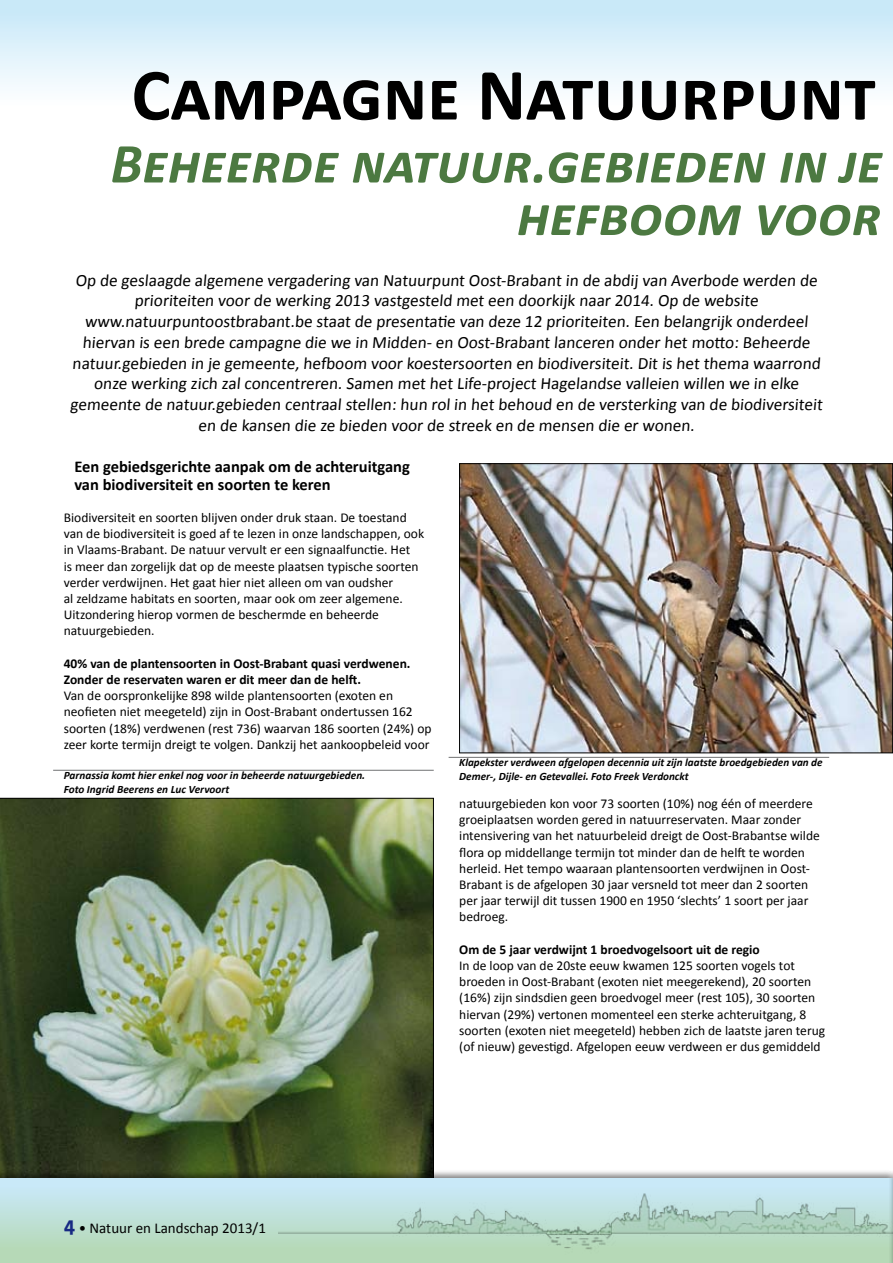
<style>
.page{position:relative;width:893px;height:1263px;background:#fff}
.page>*{position:absolute;margin:0;border:0;box-sizing:border-box;transform-origin:0 0}
.t1{font:700 74.25px "Calibri";color:#000}
.t2{font:italic 700 57px/52.5px "Calibri";color:#4c7941;text-align:right}
.t3{font:17.25px/20.7px "Calibri";color:#000;text-align:center}
.t4{font:700 16.5px/18px "Calibri";color:#000}
.t5{font:15px "Calibri";color:#000}
.t6{font:13.5px/16.2px "Calibri";color:#000}
.t7{font:700 13.5px/16.2px "Calibri";color:#000}
.t8{font:italic 700 11.25px/13.5px "Calibri";color:#000}
.s1{font-family:"The Sans Office";font-weight:700;font-size:21px;color:#172983}
</style>
<div class="page">
<div style="left:0;top:0;width:893px;height:115px;background:linear-gradient(to bottom,#c4e7f8,#fff)"></div>
<img style="left:0;top:798px;width:434px;height:371px">
<div style="left:0;top:1169px;width:893px;height:94px;background:#000;opacity:.5"></div>
<div style="left:0;top:1179px;width:893px;height:84px;background:linear-gradient(to bottom,#caeafd,#b3d7af)"></div>
<div style="left:888px;top:1169px;width:5px;height:94px;background:#000;opacity:.5"></div>
<img style="left:279px;top:1177px;width:614px;height:82px">
<img style="left:461px;top:465px;width:430px;height:286px">
<div style="left:459px;top:463px;width:434px;height:290px;border:1px solid #000"></div>
<hr style="left:53px;top:770px;width:381px;height:1px;background:#707173">
<hr style="left:449px;top:757px;width:380px;height:1px;background:#707173">
<h1 class="t1" style="left:131px;top:47px;width:746px">Campagne Natuurpunt</h1>
<h2 class="t2" style="left:111px;top:137px;width:773px">Beheerde natuur.gebieden in je hefboom voor</h2>
<p class="t3" style="left:70px;top:270px;width:756px">Op de geslaagde algemene vergadering van Natuurpunt Oost-Brabant in de abdij van Averbode werden de prioriteiten voor de werking 2013 vastgesteld met een doorkijk naar 2014. Op de website www.natuurpuntoostbrabant.be staat de presentatie van deze 12 prioriteiten. Een belangrijk onderdeel hiervan is een brede campagne die we in Midden- en Oost-Brabant lanceren onder het motto: Beheerde natuur.gebieden in je gemeente, hefboom voor koestersoorten en biodiversiteit. Dit is het thema waarrond onze werking zich zal concentreren. Samen met het Life-project Hagelandse valleien willen we in elke gemeente de natuur.gebieden centraal stellen: hun rol in het behoud en de versterking van de biodiversiteit en de kansen die ze bieden voor de streek en de mensen die er wonen.</p>
<p class="t4" style="left:74px;top:457px;width:337px">Een gebiedsgerichte aanpak om de achteruitgang van biodiversiteit en soorten te keren</p>
<p class="t6" style="left:64px;top:509px;width:362px">Biodiversiteit en soorten blijven onder druk staan. De toestand van de biodiversiteit is goed af te lezen in onze landschappen, ook in Vlaams-Brabant. De natuur vervult er een signaalfunctie. Het<br>is meer dan zorgelijk dat op de meeste plaatsen typische soorten verder verdwijnen. Het gaat hier niet alleen om van oudsher<br>al zeldzame habitats en soorten, maar ook om zeer algemene.<br>Uitzondering hierop vormen de beschermde en beheerde natuurgebieden.</p>
<p class="t7" style="left:64px;top:655px;width:348px">40% van de plantensoorten in Oost-Brabant quasi verdwenen.<br>Zonder de reservaten waren er dit meer dan de helft.</p>
<p class="t6" style="left:64px;top:688px;width:369px">Van de oorspronkelijke 898 wilde plantensoorten (exoten en neofieten niet meegeteld) zijn in Oost-Brabant ondertussen 162 soorten (18%) verdwenen (rest 736) waarvan 186 soorten (24%) op zeer korte termijn dreigt te volgen. Dankzij het aankoopbeleid voor</p>
<p class="t8" style="left:64px;top:769px;width:303px">Parnassia komt hier enkel nog voor in beheerde natuurgebieden.<br>Foto Ingrid Beerens en Luc Vervoort</p>
<p class="t8" style="left:459px;top:756px;width:365px">Klapekster verdween afgelopen decennia uit zijn laatste broedgebieden van de<br>Demer-, Dijle- en Getevallei. Foto Freek Verdonckt</p>
<p class="t6" style="left:459px;top:795px;width:362px">natuurgebieden kon voor 73 soorten (10%) nog één of meerdere groeiplaatsen worden gered in natuurreservaten. Maar zonder intensivering van het natuurbeleid dreigt de Oost-Brabantse wilde flora op middellange termijn tot minder dan de helft te worden herleid. Het tempo waaraan plantensoorten verdwijnen in Oost-Brabant is de afgelopen 30 jaar versneld tot meer dan 2 soorten per jaar terwijl dit tussen 1900 en 1950 ‘slechts’ 1 soort per jaar bedroeg.</p>
<p class="t7" style="left:459px;top:941px;width:302px">Om de 5 jaar verdwijnt 1 broedvogelsoort uit de regio</p>
<p class="t6" style="left:459px;top:957px;width:367px">In de loop van de 20ste eeuw kwamen 125 soorten vogels tot broeden in Oost-Brabant (exoten niet meegerekend), 20 soorten (16%) zijn sindsdien geen broedvogel meer (rest 105), 30 soorten hiervan (29%) vertonen momenteel een sterke achteruitgang, 8 soorten (exoten niet meegeteld) hebben zich de laatste jaren terug (of nieuw) gevestigd. Afgelopen eeuw verdween er dus gemiddeld</p>
<p class="t5" style="left:64px;top:1219px;width:204px"><span class="s1">4</span> • Natuur en Landschap 2013/1</p>
</div>
